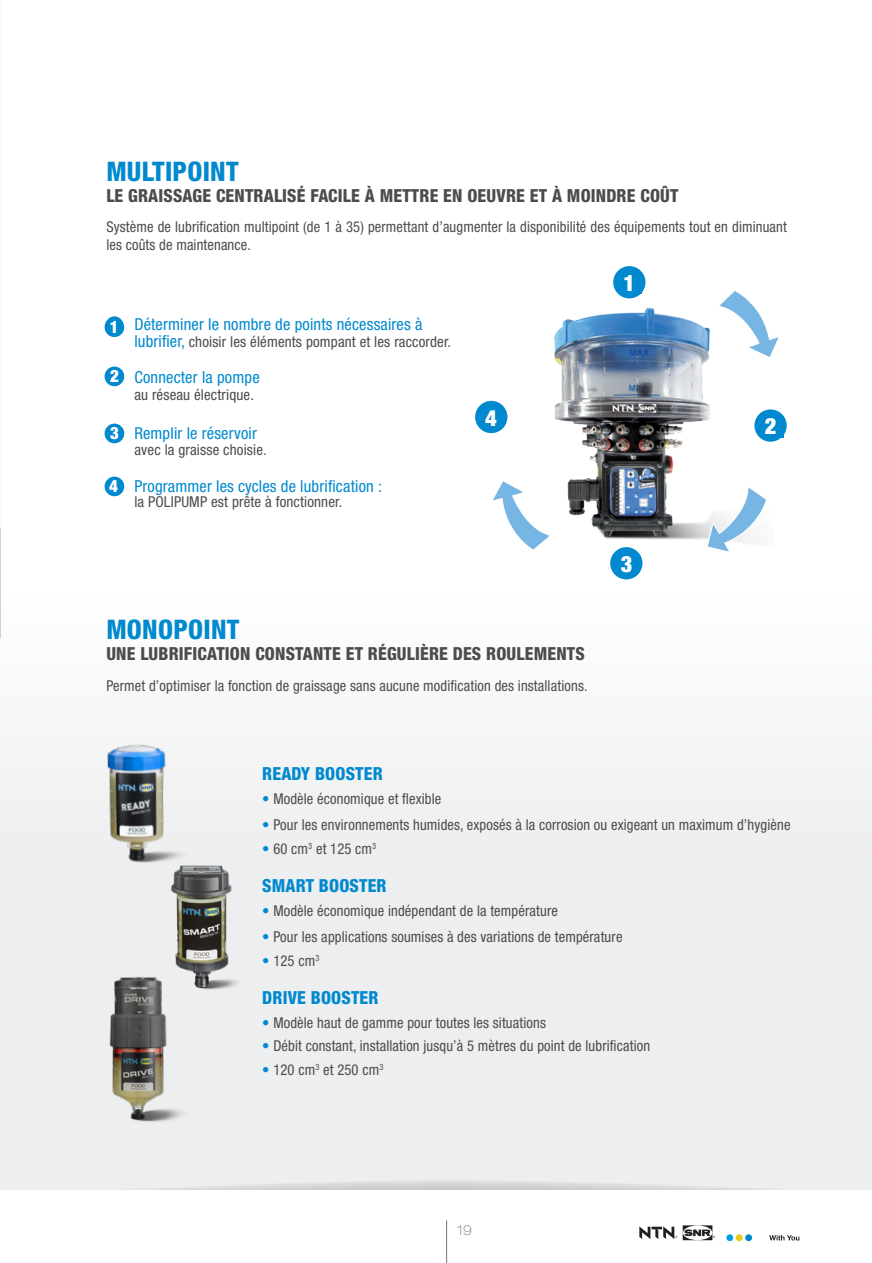
<style>
.page{position:relative;width:872px;height:1263px;background:#fff}
.page>*{position:absolute;margin:0;border:0;box-sizing:border-box;transform-origin:0 0}
.t1{font:800 condensed 27px "Helvetica Neue";letter-spacing:.01em;color:#0089cf}
.t2{font:900 condensed 22.5px "Helvetica Neue";color:#fff}
.t3{font:800 condensed 18px "Helvetica Neue";letter-spacing:.01em;color:#4b4c4d}
.t4{font:800 condensed 18px "Helvetica Neue";letter-spacing:.01em;color:#0089cf}
.t5{font:900 condensed 16.95px "Helvetica Neue";color:#fff}
.t6{font:condensed 16.5px "Helvetica Neue";letter-spacing:.01em;color:#0089cf}
.t7{font:condensed 15px/18px "Helvetica Neue";letter-spacing:.01em;color:#4b4c4d}
.t8{font:100 expanded 13.5px "Helvetica Neue";color:#7c6f6c}
.s1{font-size:16.5px;color:#0089cf}
.s2{color:#0089cf}
</style>
<div class="page">
<div style="left:0;top:597px;width:872px;height:593px;background:linear-gradient(to right,#f2f3f3,#f1f1f2)"></div>
<hr style="left:0;top:0;width:1px;height:1263px;background:#dcdddf">
<img style="left:0;top:0;width:1px;height:527px">
<hr style="left:0;top:0;width:1px;height:359px;background:#4b4c4d">
<hr style="left:0;top:0;width:1px;height:213px;background:#f7fbfc">
<hr style="left:0;top:1190px;width:872px;height:1px;background:#a79c99">
<div style="left:0;top:1191px;width:872px;height:72px;background:#fff"></div>
<hr style="left:446px;top:1220px;width:1px;height:43px;background:#7c6f6c">
<svg style="left:106px;top:1180px;width:693px;height:60px"></svg>
<div style="left:726px;top:1234px;width:7px;height:7px;background:#00a1e3;border-radius:50%"></div>
<div style="left:745px;top:1234px;width:7px;height:7px;background:#0086cc;border-radius:50%"></div>
<div style="left:735px;top:1234px;width:7px;height:7px;background:#e8cb19;border-radius:50%"></div>
<img style="left:524px;top:266px;width:250px;height:334px">
<div style="left:105px;top:316px;width:19px;height:21px;background:#0089cf;border-radius:50%"></div>
<div style="left:105px;top:367px;width:19px;height:19px;background:#0089cf;border-radius:50%"></div>
<div style="left:105px;top:424px;width:19px;height:19px;background:#0089cf;border-radius:50%"></div>
<div style="left:105px;top:477px;width:19px;height:19px;background:#0089cf;border-radius:50%"></div>
<div style="left:475px;top:401px;width:32px;height:32px;background:#0089cf;border-radius:50%"></div>
<svg style="left:706px;top:485px;width:61px;height:68px"></svg>
<div style="left:613px;top:266px;width:32px;height:32px;background:#0089cf;border-radius:50%"></div>
<div style="left:623px;top:273px;width:19px;height:21px;background:#0089cf"></div>
<div style="left:754px;top:409px;width:32px;height:33px;background:#0089cf;border-radius:50%"></div>
<div style="left:765px;top:416px;width:18px;height:21px;background:#0089cf"></div>
<div style="left:610px;top:547px;width:32px;height:32px;background:#0089cf;border-radius:50%"></div>
<svg style="left:493px;top:480px;width:59px;height:72px"></svg>
<svg style="left:717px;top:290px;width:62px;height:69px"></svg>
<img style="left:82px;top:742px;width:110px;height:131px">
<img style="left:170px;top:864px;width:78px;height:135px">
<img style="left:105px;top:973px;width:87px;height:168px">
<p class="t1" style="left:106px;top:155px;width:134px">MULTIPOINT</p>
<p class="t3" style="left:106px;top:184px;width:573px">LE GRAISSAGE CENTRALISÉ FACILE À METTRE EN OEUVRE ET À MOINDRE COÛT</p>
<p class="t7" style="left:106px;top:218px;width:682px">Système de lubrification multipoint (de 1 à 35) permettant d’augmenter la disponibilité des équipements tout en diminuant les coûts de maintenance.</p>
<p class="t5" style="left:110px;top:317px;width:10px">1</p>
<p class="t5" style="left:110px;top:366px;width:10px">2</p>
<p class="t5" style="left:110px;top:423px;width:10px">3</p>
<p class="t5" style="left:109px;top:476px;width:10px">4</p>
<p class="t6" style="left:134px;top:315px;width:290px">Déterminer le nombre de points nécessaires à</p>
<p class="t7" style="left:134px;top:332px;width:318px"><span class="s1">lubrifier,</span> choisir les éléments pompant et les raccorder.</p>
<p class="t6" style="left:134px;top:368px;width:127px">Connecter la pompe</p>
<p class="t7" style="left:134px;top:385px;width:121px">au réseau électrique.</p>
<p class="t6" style="left:134px;top:424px;width:124px">Remplir le réservoir</p>
<p class="t7" style="left:134px;top:441px;width:134px">avec la graisse choisie.</p>
<p class="t6" style="left:134px;top:476px;width:249px">Programmer les cycles de lubrification :</p>
<p class="t7" style="left:134px;top:492px;width:209px">la POLIPUMP est prête à fonctionner.</p>
<p class="t2" style="left:485px;top:404px;width:13px">4</p>
<p class="t1" style="left:106px;top:613px;width:135px">MONOPOINT</p>
<p class="t3" style="left:106px;top:642px;width:480px">UNE LUBRIFICATION CONSTANTE ET RÉGULIÈRE DES ROULEMENTS</p>
<p class="t7" style="left:106px;top:676px;width:483px">Permet d’optimiser la fonction de graissage sans aucune modification des installations.</p>
<p class="t2" style="left:623px;top:269px;width:13px">1</p>
<p class="t2" style="left:621px;top:550px;width:13px">3</p>
<p class="t2" style="left:765px;top:412px;width:13px">2</p>
<p class="t4" style="left:262px;top:762px;width:122px">READY BOOSTER</p>
<p class="t7" style="left:262px;top:789px;width:180px"><span class="s2">•</span> Modèle économique et flexible</p>
<p class="t7" style="left:262px;top:816px;width:529px"><span class="s2">•</span> Pour les environnements humides, exposés à la corrosion ou exigeant un maximum d’hygiène</p>
<p class="t7" style="left:262px;top:839px;width:115px"><span class="s2">•</span> 60 cm<sup>3</sup> et 125 cm<sup>3</sup></p>
<p class="t4" style="left:262px;top:874px;width:126px">SMART BOOSTER</p>
<p class="t7" style="left:262px;top:901px;width:297px"><span class="s2">•</span> Modèle économique indépendant de la température</p>
<p class="t7" style="left:262px;top:928px;width:362px"><span class="s2">•</span> Pour les applications soumises à des variations de température</p>
<p class="t7" style="left:262px;top:951px;width:59px"><span class="s2">•</span> 125 cm<sup>3</sup></p>
<p class="t4" style="left:262px;top:986px;width:118px">DRIVE BOOSTER</p>
<p class="t7" style="left:262px;top:1013px;width:285px"><span class="s2">•</span> Modèle haut de gamme pour toutes les situations</p>
<p class="t7" style="left:262px;top:1037px;width:389px"><span class="s2">•</span> Débit constant, installation jusqu’à 5 mètres du point de lubrification</p>
<p class="t7" style="left:262px;top:1060px;width:123px"><span class="s2">•</span> 120 cm<sup>3</sup> et 250 cm<sup>3</sup></p>
<p class="t8" style="left:457px;top:1222px;width:16px">19</p>
</div>
